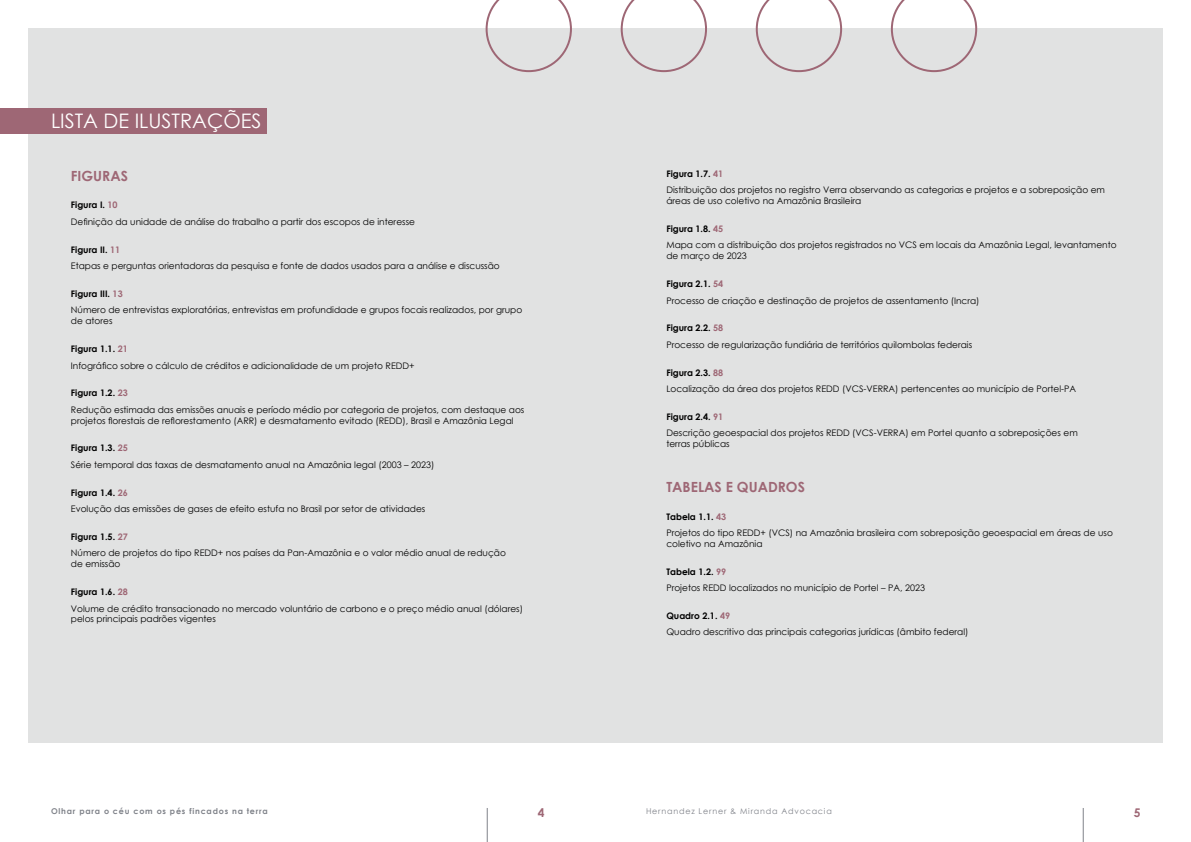
<style>
.page{position:relative;width:1191px;height:842px;background:#fff}
.page>*{position:absolute;margin:0;border:0;box-sizing:border-box;transform-origin:0 0}
.t1{font:20px "Century Gothic";color:#fff}
.t2{font:700 14px "Century Gothic";color:#9e6775}
.t3{font:700 12px "Century Gothic";color:#9e6775}
.t4{font:9px/16.5px "Century Gothic";color:#000}
.t5{font:700 8px "Century Gothic";letter-spacing:.1em;color:#80838a}
.t6{font:8px "Century Gothic";letter-spacing:.1em;color:#80838a}
.s1{font-weight:700}
.s2{font-weight:700;color:#9e6775}
</style>
<div class="page">
<hr style="left:487px;top:808px;width:1px;height:34px;background:#80838a">
<hr style="left:1082px;top:808px;width:1px;height:34px;background:#80838a">
<div style="left:28px;top:28px;width:1134px;height:715px;background:#e1e2e2"></div>
<div style="left:0;top:108px;width:266px;height:26px;background:#9e6775"></div>
<svg style="left:485px;top:0;width:87px;height:72px"></svg>
<svg style="left:756px;top:0;width:86px;height:72px"></svg>
<svg style="left:620px;top:0;width:87px;height:72px"></svg>
<svg style="left:891px;top:0;width:86px;height:72px"></svg>
<h1 class="t1" style="left:51px;top:107px;width:212px">LISTA DE ILUSTRAÇÕES</h1>
<h2 class="t2" style="left:71px;top:165px;width:59px">FIGURAS</h2>
<p class="t4" style="left:71px;top:197px;width:346px"><span class="s1">Figura I.</span> <span class="s2">10<br></span>Definição da unidade de análise do trabalho a partir dos escopos de interesse</p>
<p class="t4" style="left:71px;top:241px;width:430px"><span class="s1">Figura II.</span> <span class="s2">11<br></span>Etapas e perguntas orientadoras da pesquisa e fonte de dados usados para a análise e discussão</p>
<p class="t4" style="left:71px;top:285px;width:453px"><span class="s1">Figura III.</span> <span class="s2">13<br></span>Número de entrevistas exploratórias, entrevistas em profundidade e grupos focais realizados, por grupo</p>
<p class="t4" style="left:71px;top:313px;width:43px">de atores</p>
<p class="t4" style="left:71px;top:340px;width:345px"><span class="s1">Figura 1.1.</span> <span class="s2">21<br></span>Infográfico sobre o cálculo de créditos e adicionalidade de um projeto REDD+</p>
<p class="t4" style="left:71px;top:385px;width:455px"><span class="s1">Figura 1.2.</span> <span class="s2">23<br></span>Redução estimada das emissões anuais e período médio por categoria de projetos, com destaque aos</p>
<p class="t4" style="left:71px;top:412px;width:444px">projetos florestais de reflorestamento (ARR) e desmatamento evitado (REDD), Brasil e Amazônia Legal</p>
<p class="t4" style="left:71px;top:440px;width:365px"><span class="s1">Figura 1.3.</span> <span class="s2">25<br></span>Série temporal das taxas de desmatamento anual na Amazônia legal (2003 – 2023)</p>
<p class="t4" style="left:71px;top:484px;width:356px"><span class="s1">Figura 1.4.</span> <span class="s2">26<br></span>Evolução das emissões de gases de efeito estufa no Brasil por setor de atividades</p>
<p class="t4" style="left:71px;top:528px;width:436px"><span class="s1">Figura 1.5.</span> <span class="s2">27<br></span>Número de projetos do tipo REDD+ nos países da Pan-Amazônia e o valor médio anual de redução</p>
<p class="t4" style="left:71px;top:556px;width:51px">de emissão</p>
<p class="t4" style="left:71px;top:583px;width:454px"><span class="s1">Figura 1.6.</span> <span class="s2">28<br></span>Volume de crédito transacionado no mercado voluntário de carbono e o preço médio anual (dólares)</p>
<p class="t4" style="left:71px;top:611px;width:146px">pelos principais padrões vigentes</p>
<p class="t4" style="left:666px;top:165px;width:440px"><span class="s1">Figura 1.7.</span> <span class="s2">41<br></span>Distribuição dos projetos no registro Verra observando as categorias e projetos e a sobreposição em</p>
<p class="t4" style="left:666px;top:192px;width:196px">áreas de uso coletivo na Amazônia Brasileira</p>
<p class="t4" style="left:666px;top:220px;width:452px"><span class="s1">Figura 1.8.</span> <span class="s2">45<br></span>Mapa com a distribuição dos projetos registrados no VCS em locais da Amazônia Legal, levantamento</p>
<p class="t4" style="left:666px;top:248px;width:82px">de março de 2023</p>
<p class="t4" style="left:666px;top:275px;width:315px"><span class="s1">Figura 2.1.</span> <span class="s2">54<br></span>Processo de criação e destinação de projetos de assentamento (Incra)</p>
<p class="t4" style="left:666px;top:320px;width:307px"><span class="s1">Figura 2.2.</span> <span class="s2">58<br></span>Processo de regularização fundiária de territórios quilombolas federais</p>
<p class="t4" style="left:666px;top:364px;width:411px"><span class="s1">Figura 2.3.</span> <span class="s2">88<br></span>Localização da área dos projetos REDD (VCS-VERRA) pertencentes ao município de Portel-PA</p>
<p class="t4" style="left:666px;top:408px;width:413px"><span class="s1">Figura 2.4.</span> <span class="s2">91<br></span>Descrição geoespacial dos projetos REDD (VCS-VERRA) em Portel quanto a sobreposições em</p>
<p class="t4" style="left:666px;top:435px;width:65px">terras públicas</p>
<h2 class="t2" style="left:666px;top:476px;width:140px">TABELAS E QUADROS</h2>
<p class="t4" style="left:666px;top:508px;width:448px"><span class="s1">Tabela 1.1.</span> <span class="s2">43<br></span>Projetos do tipo REDD+ (VCS) na Amazônia brasileira com sobreposição geoespacial em áreas de uso</p>
<p class="t4" style="left:666px;top:535px;width:98px">coletivo na Amazônia</p>
<p class="t4" style="left:666px;top:563px;width:260px"><span class="s1">Tabela 1.2.</span> <span class="s2">99<br></span>Projetos REDD localizados no município de Portel – PA, 2023</p>
<p class="t4" style="left:666px;top:607px;width:304px"><span class="s1">Quadro 2.1.</span> <span class="s2">49<br></span>Quadro descritivo das principais categorias jurídicas (âmbito federal)</p>
<p class="t5" style="left:51px;top:805px;width:218px">Olhar para o céu com os pés fincados na terra</p>
<h3 class="t3" style="left:538px;top:803px;width:8px">4</h3>
<p class="t6" style="left:646px;top:805px;width:187px">Hernandez Lerner &amp; Miranda Advocacia</p>
<h3 class="t3" style="left:1133px;top:803px;width:8px">5</h3>
</div>
